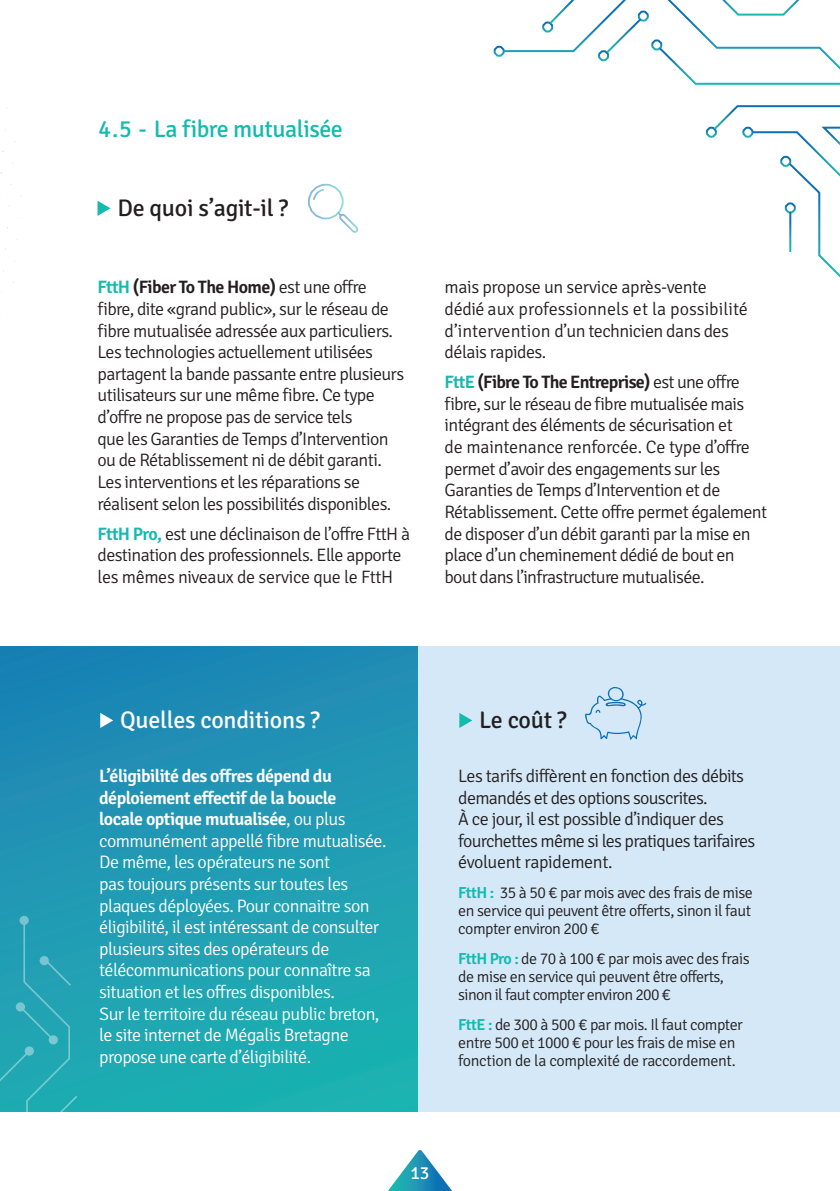
<style>
.page{position:relative;width:840px;height:1191px;background:#fff}
.page>*{position:absolute;margin:0;border:0;box-sizing:border-box;transform-origin:0 0}
.t1{font:24px "Signika";letter-spacing:-.01em;color:#231f20}
.t2{font:24px "Signika";letter-spacing:-.02em;color:#15baaf}
.t3{font:24px "Signika";letter-spacing:-.01em;color:#fff}
.t4{font:300 18px/21.6px "Signika";letter-spacing:-.035em;color:#231f20}
.t5{font:300 18px/21.6px "Signika";letter-spacing:-.03em;color:#fff}
.t6{font:18px "Signika";color:#fff}
.t7{font:300 16px/18px "Signika";letter-spacing:-.03em;color:#231f20}
.s1{font-weight:600;color:#15baaf}
.s2{font-weight:600}
</style>
<div class="page">
<svg style="left:388px;top:1150px;width:64px;height:41px"></svg>
<div style="left:418px;top:646px;width:421px;height:465px;background:#d4e8f7"></div>
<svg style="left:0;top:646px;width:418px;height:465px;background:#1e9ab3"></svg>
<svg style="left:97px;top:201px;width:13px;height:15px"></svg>
<svg style="left:100px;top:713px;width:13px;height:15px"></svg>
<svg style="left:459px;top:713px;width:13px;height:15px"></svg>
<div style="left:493px;top:46px;width:11px;height:11px;border:2px solid #fff;border-radius:50%"></div>
<div style="left:705px;top:127px;width:11px;height:11px;border:2px solid #fff;border-radius:50%"></div>
<svg style="left:711px;top:105px;width:128px;height:172px"></svg>
<svg style="left:501px;top:0;width:338px;height:85px"></svg>
<hr style="left:788px;top:212px;width:2px;height:40px;background:#fff">
<div style="left:308px;top:184px;width:35px;height:35px;border:2px solid #fff;border-radius:50%"></div>
<svg style="left:311px;top:188px;width:13px;height:12px"></svg>
<svg style="left:335px;top:210px;width:24px;height:23px"></svg>
<div style="left:20px;top:916px;width:8px;height:8px;background:#79c2d1;border-radius:50%"></div>
<div style="left:19px;top:915px;width:10px;height:10px;border:2px solid #fff;border-radius:50%"></div>
<svg style="left:0;top:920px;width:79px;height:192px;background:#25a5b4"></svg>
<svg style="left:585px;top:687px;width:61px;height:52px"></svg>
<p class="t2" style="left:99px;top:115px;width:246px">4.5 - La fibre mutualisée</p>
<p class="t1" style="left:117px;top:194px;width:172px">De quoi s’agit-il ?</p>
<p class="t4" style="left:97px;top:277px;width:308px"><span class="s1">FttH</span> <span class="s2">(Fiber To The Home)</span> est une offre fibre, dite «grand public», sur le réseau de fibre mutualisée adressée aux particuliers.<br>Les technologies actuellement utilisées partagent la bande passante entre plusieurs utilisateurs sur une même fibre. Ce type d’offre ne propose pas de service tels<br>que les Garanties de Temps d’Intervention ou de Rétablissement ni de débit garanti.<br>Les interventions et les réparations se réalisent selon les possibilités disponibles.</p>
<p class="t4" style="left:97px;top:523px;width:314px"><span class="s1">FttH Pro,</span> est une déclinaison de l’offre FttH à destination des professionnels. Elle apporte les mêmes niveaux de service que le FttH</p>
<p class="t4" style="left:444px;top:277px;width:305px">mais propose un service après-vente dédié aux professionnels et la possibilité d’intervention d’un technicien dans des délais rapides.</p>
<p class="t4" style="left:444px;top:372px;width:324px"><span class="s1">FttE</span> <span class="s2">(Fibre To The Entreprise)</span> est une offre fibre, sur le réseau de fibre mutualisée mais intégrant des éléments de sécurisation et<br>de maintenance renforcée. Ce type d’offre permet d’avoir des engagements sur les Garanties de Temps d’Intervention et de Rétablissement. Cette offre permet également de disposer d’un débit garanti par la mise en place d’un cheminement dédié de bout en bout dans l’infrastructure mutualisée.</p>
<p class="t3" style="left:120px;top:706px;width:201px">Quelles conditions ?</p>
<p class="t1" style="left:479px;top:706px;width:89px">Le coût ?</p>
<p class="t5" style="left:99px;top:765px;width:289px"><span class="s2">L’éligibilité des offres dépend du déploiement effectif de la boucle<br>locale optique mutualisée</span>, ou plus communément appellé fibre mutualisée.<br>De même, les opérateurs ne sont<br>pas toujours présents sur toutes les plaques déployées. Pour connaitre son éligibilité, il est intéressant de consulter plusieurs sites des opérateurs de télécommunications pour connaître sa situation et les offres disponibles.</p>
<p class="t5" style="left:99px;top:1003px;width:282px">Sur le territoire du réseau public breton, le site internet de Mégalis Bretagne propose une carte d’éligibilité.</p>
<p class="t4" style="left:458px;top:765px;width:298px">Les tarifs diffèrent en fonction des débits demandés et des options souscrites.<br>À ce jour, il est possible d’indiquer des fourchettes même si les pratiques tarifaires évoluent rapidement.</p>
<p class="t7" style="left:458px;top:884px;width:296px;text-align:justify"><span class="s1">FttH :</span> 35 à 50 € par mois avec des frais de mise en service qui peuvent être offerts, sinon il faut compter environ 200 €</p>
<p class="t7" style="left:458px;top:950px;width:293px"><span class="s1">FttH Pro :</span> de 70 à 100 € par mois avec des frais de mise en service qui peuvent être offerts, sinon il faut compter environ 200 €</p>
<p class="t7" style="left:458px;top:1016px;width:286px"><span class="s1">FttE :</span> de 300 à 500 € par mois. Il faut compter entre 500 et 1000 € pour les frais de mise en fonction de la complexité de raccordement.</p>
<p class="t6" style="left:410px;top:1162px;width:20px">13</p>
</div>
